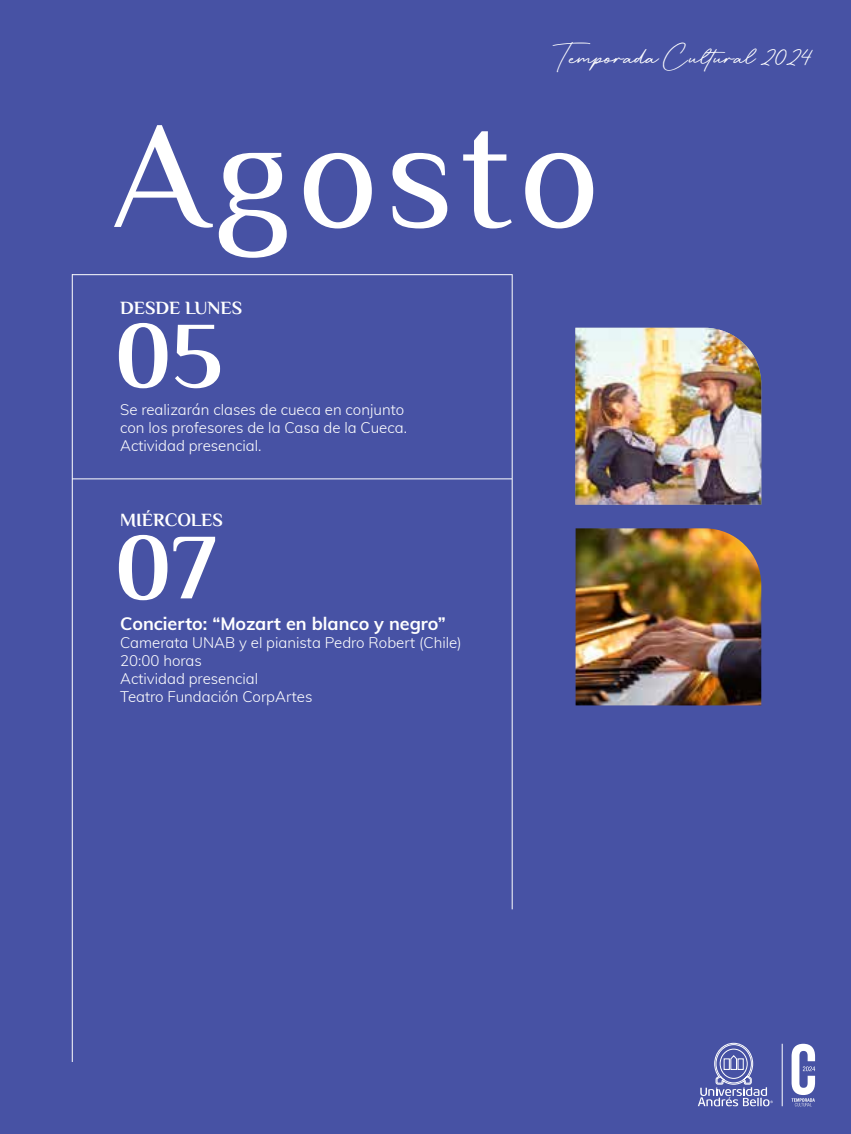
<style>
.page{position:relative;width:851px;height:1134px;background:#fff}
.page>*{position:absolute;margin:0;border:0;box-sizing:border-box;transform-origin:0 0}
.t1{font:154.2px "Philosopher";letter-spacing:.04em;color:#fff}
.t2{font:700 93.4px "Philosopher";color:#fff}
.t3{font:42.8px "Retro Signature";color:#fff}
.t4{font:700 18.6px "Philosopher";color:#fff}
.t5{font:700 18px "Muli";color:#fff}
.t6{font:300 15px/18px "Muli";color:#fff}
</style>
<div class="page">
<div style="left:0;top:0;width:850px;height:1134px;background:#4752a4"></div>
<img style="left:575px;top:528px;width:186px;height:177px">
<img style="left:575px;top:328px;width:186px;height:177px">
<hr style="left:72px;top:274px;width:1px;height:788px;background:#fff">
<hr style="left:511px;top:274px;width:1px;height:635px;background:#fff">
<hr style="left:72px;top:274px;width:440px;height:1px;background:#fff">
<hr style="left:72px;top:478px;width:440px;height:1px;background:#fff">
<svg style="left:698px;top:1043px;width:74px;height:63px"></svg>
<hr style="left:781px;top:1044px;width:1px;height:62px;background:#fff">
<svg style="left:791px;top:1044px;width:24px;height:62px"></svg>
<h3 class="t3" style="left:551px;top:32px;width:263px">TemporadaCultural 2024</h3>
<h1 class="t1" style="left:111px;top:77px;width:491px">Agosto</h1>
<p class="t4" style="left:120px;top:298px;width:123px">DESDE LUNES</p>
<h2 class="t2" style="left:115px;top:306px;width:109px">05</h2>
<p class="t6" style="left:120px;top:400px;width:288px">Se realizarán clases de cueca en conjunto con los profesores de la Casa de la Cueca.<br>Actividad presencial.</p>
<p class="t4" style="left:120px;top:510px;width:104px">MIÉRCOLES</p>
<h2 class="t2" style="left:115px;top:518px;width:102px">07</h2>
<p class="t5" style="left:120px;top:610px;width:327px">Concierto: “Mozart en blanco y negro”</p>
<p class="t6" style="left:120px;top:633px;width:343px">Camerata UNAB y el pianista Pedro Robert (Chile)<br>20:00 horas<br>Actividad presencial<br>Teatro Fundación CorpArtes</p>
</div>
